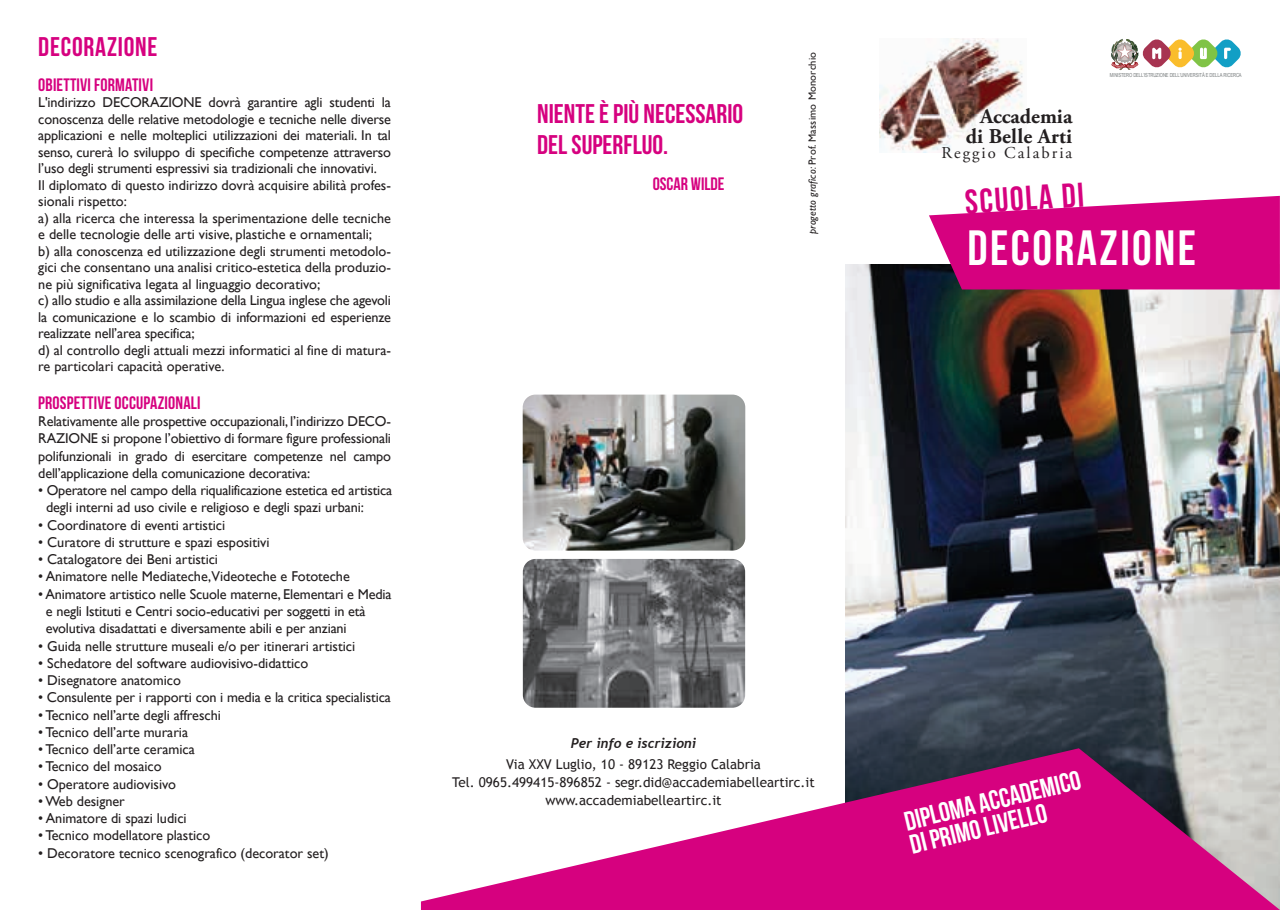
<style>
.page{position:relative;width:1280px;height:910px;background:#fff}
.page>*{position:absolute;margin:0;border:0;box-sizing:border-box;transform-origin:0 0}
.t1{font:49.5px "Bebas Neue";letter-spacing:.05em;color:#fff}
.t2{font:34.5px "Bebas Neue";color:#d6017f}
.t3{font:27px/31.5px "Bebas Neue";color:#d6017f}
.t4{font:27px/24.2px "Bebas Neue";color:#fff}
.t5{font:27px "Bebas Neue";letter-spacing:.03em;color:#d6017f}
.t6{font:700 21px/19.5px "Adobe Garamond Pro";letter-spacing:.005em;color:#231f20;text-align:right}
.t7{font:18px "Bebas Neue";letter-spacing:.01em;color:#d6017f}
.t8{font:16.5px "Adobe Garamond Pro";letter-spacing:.125em;color:#231f20}
.t9{font:14.25px/16.5px "Gill Sans";color:#231f20}
.t10{font:13.5px/18px "Trebuchet MS";color:#231f20;text-align:center}
.t11{font:italic 700 13.5px "Trebuchet";color:#231f20}
.t12{font:10.5px "Gill Sans";letter-spacing:.02em;color:#231f20}
.t13{font:5.55px "Arial";letter-spacing:-.02em;color:#757a7b;scale:.75 1}
.s1{font-style:italic}
</style>
<div class="page">
<img style="left:846px;top:264px;width:434px;height:484px">
<svg style="left:421px;top:748px;width:859px;height:162px;fill:#d6017f"></svg>
<img style="left:879px;top:38px;width:144px;height:114px">
<svg style="left:929px;top:196px;width:351px;height:93px;background:#d61f8c"></svg>
<img style="left:523px;top:395px;width:222px;height:156px">
<img style="left:523px;top:559px;width:222px;height:149px">
<svg style="left:1111px;top:39px;width:130px;height:31px"></svg>
<h3 class="t5" style="left:38px;top:32px;width:121px">DECORAZIONE</h3>
<p class="t7" style="left:38px;top:75px;width:116px">OBIETTIVI FORMATIVI</p>
<p class="t9" style="left:38px;top:94px;width:354px">L'indirizzo DECORAZIONE dovrà garantire agli studenti la conoscenza delle relative metodologie e tecniche nelle diverse applicazioni e nelle molteplici utilizzazioni dei materiali. In tal senso, curerà lo sviluppo di specifiche competenze attraverso l’uso degli strumenti espressivi sia tradizionali che innovativi.<br>Il diplomato di questo indirizzo dovrà acquisire abilità profes&shy;sionali rispetto:<br>a) alla ricerca che interessa la sperimentazione delle tecniche e delle tecnologie delle arti visive, plastiche e ornamentali;<br>b) alla conoscenza ed utilizzazione degli strumenti metodolo&shy;gici che consentano una analisi critico-estetica della produzio&shy;ne più significativa legata al linguaggio decorativo;<br>c) allo studio e alla assimilazione della Lingua inglese che agevoli la comunicazione e lo scambio di informazioni ed esperienze realizzate nell’area specifica;<br>d) al controllo degli attuali mezzi informatici al fine di matura&shy;re particolari capacità operative.</p>
<p class="t7" style="left:38px;top:393px;width:164px">PROSPETTIVE OCCUPAZIONALI</p>
<p class="t9" style="left:38px;top:413px;width:354px;line-height:17.2px;text-align:justify">Relativamente alle prospettive occupazionali, l’indirizzo DECO-RAZIONE si propone l’obiettivo di formare figure professionali polifunzionali in grado di esercitare competenze nel campo dell’applicazione della comunicazione decorativa:</p>
<p class="t9" style="left:46px;top:482px;width:348px;line-height:17.2px;text-indent:-8px">• Operatore nel campo della riqualificazione estetica ed artistica degli interni ad uso civile e religioso e degli spazi urbani:</p>
<p class="t9" style="left:38px;top:516px;width:188px">• Coordinatore di eventi artistici</p>
<p class="t9" style="left:38px;top:534px;width:233px">• Curatore di strutture e spazi espositivi</p>
<p class="t9" style="left:38px;top:551px;width:181px">• Catalogatore dei Beni artistici</p>
<p class="t9" style="left:38px;top:568px;width:313px">• Animatore nelle Mediateche,Videoteche e Fototeche</p>
<p class="t9" style="left:46px;top:585px;width:347px;line-height:17.2px;text-indent:-8px">• Animatore artistico nelle Scuole materne, Elementari e Media e negli Istituti e Centri socio-educativi per soggetti in età evolutiva disadattati e diversamente abili e per anziani</p>
<p class="t9" style="left:38px;top:637px;width:318px">• Guida nelle strutture museali e/o per itinerari artistici</p>
<p class="t9" style="left:38px;top:655px;width:272px">• Schedatore del software audiovisivo-didattico</p>
<p class="t9" style="left:38px;top:672px;width:144px">• Disegnatore anatomico</p>
<p class="t9" style="left:38px;top:689px;width:354px">• Consulente per i rapporti con i media e la critica specialistica</p>
<p class="t9" style="left:38px;top:706px;width:184px">• Tecnico nell’arte degli affreschi</p>
<p class="t9" style="left:38px;top:724px;width:151px">• Tecnico dell’arte muraria</p>
<p class="t9" style="left:38px;top:741px;width:158px">• Tecnico dell’arte ceramica</p>
<p class="t9" style="left:38px;top:758px;width:125px">• Tecnico del mosaico</p>
<p class="t9" style="left:38px;top:775px;width:139px">• Operatore audiovisivo</p>
<p class="t9" style="left:38px;top:793px;width:88px">• Web designer</p>
<p class="t9" style="left:38px;top:810px;width:150px">• Animatore di spazi ludici</p>
<p class="t9" style="left:38px;top:827px;width:174px">• Tecnico modellatore plastico</p>
<p class="t9" style="left:38px;top:844px;width:292px">• Decoratore tecnico scenografico (decorator set)</p>
<h3 class="t3" style="left:537px;top:97px;width:207px">NIENTE È PIÙ NECESSARIO<br>DEL SUPERFLUO.</h3>
<p class="t7" style="left:653px;top:174px;width:73px">OSCAR WILDE</p>
<p class="t12" style="left:806px;top:234px;width:184px;rotate:-90deg"><span class="s1">progetto grafico:</span> Prof. Massimo Monorchio</p>
<p class="t11" style="left:571px;top:735px;width:127px">Per info e iscrizioni</p>
<p class="t10" style="left:452px;top:755px;width:364px">Via XXV Luglio, 10 - 89123 Reggio Calabria<br>Tel. 0965.499415-896852 - segr.did@accademiabelleartirc.it www.accademiabelleartirc.it</p>
<h3 class="t6" style="left:966px;top:107px;width:108px">Accademia di Belle Arti</h3>
<p class="t8" style="left:941px;top:143px;width:132px">Reggio Calabria</p>
<h2 class="t2" style="left:964px;top:184px;width:121px;rotate:-4deg">SCUOLA DI</h2>
<p class="t13" style="left:1110px;top:71px;width:177px">MINISTERO DELL’ISTRUZIONE DELL’UNIVERSITÀ E DELLA RICERCA</p>
<h1 class="t1" style="left:967px;top:221px;width:230px">DECORAZIONE</h1>
<h3 class="t4" style="left:902px;top:809px;width:182px;rotate:-13deg">DIPLOMA ACCADEMICO<br>DI PRIMO LIVELLO</h3>
</div>
